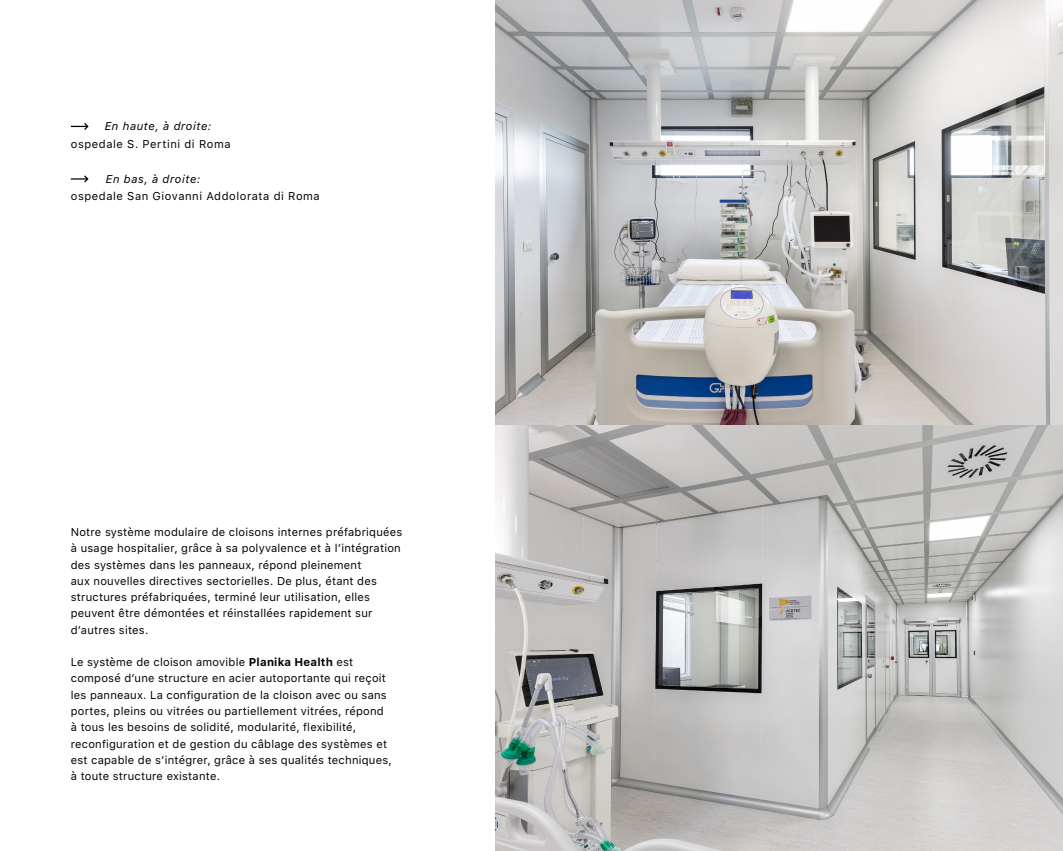
<style>
.page{position:relative;width:1063px;height:851px;background:#fff}
.page>*{position:absolute;margin:0;border:0;box-sizing:border-box;transform-origin:0 0}
.t1{font:11.25px/16.2px "SFUI Text";letter-spacing:.02em;color:#000}
.t2{font:11.25px "SFUI Text";letter-spacing:.05em;color:#000}
.t3{font:italic 11.25px "SFUI Text";letter-spacing:.05em;color:#000}
.s1{font-weight:700}
</style>
<div class="page">
<img style="left:495px;top:0;width:568px;height:850px">
<svg style="left:71px;top:123px;width:18px;height:7px"></svg>
<svg style="left:71px;top:175px;width:18px;height:7px"></svg>
<p class="t3" style="left:104px;top:118px;width:108px">En haute, à droite:</p>
<p class="t2" style="left:71px;top:135px;width:161px">ospedale S. Pertini di Roma</p>
<p class="t3" style="left:105px;top:170px;width:96px">En bas, à droite:</p>
<p class="t2" style="left:71px;top:188px;width:250px">ospedale San Giovanni Addolorata di Roma</p>
<p class="t1" style="left:71px;top:523px;width:333px">Notre système modulaire de cloisons internes préfabriquées à usage hospitalier, grâce à sa polyvalence et à l’intégration des systèmes dans les panneaux, répond pleinement<br>aux nouvelles directives sectorielles. De plus, étant des structures préfabriquées, terminé leur utilisation, elles peuvent être démontées et réinstallées rapidement sur d’autres sites.</p>
<p class="t1" style="left:71px;top:653px;width:322px">Le système de cloison amovible <span class="s1">Planika Health</span> est composé d’une structure en acier autoportante qui reçoit les panneaux. La configuration de la cloison avec ou sans portes, pleins ou vitrées ou partiellement vitrées, répond à tous les besoins de solidité, modularité, flexibilité, reconfiguration et de gestion du câblage des systèmes et est capable de s’intégrer, grâce à ses qualités techniques, à toute structure existante.</p>
</div>
